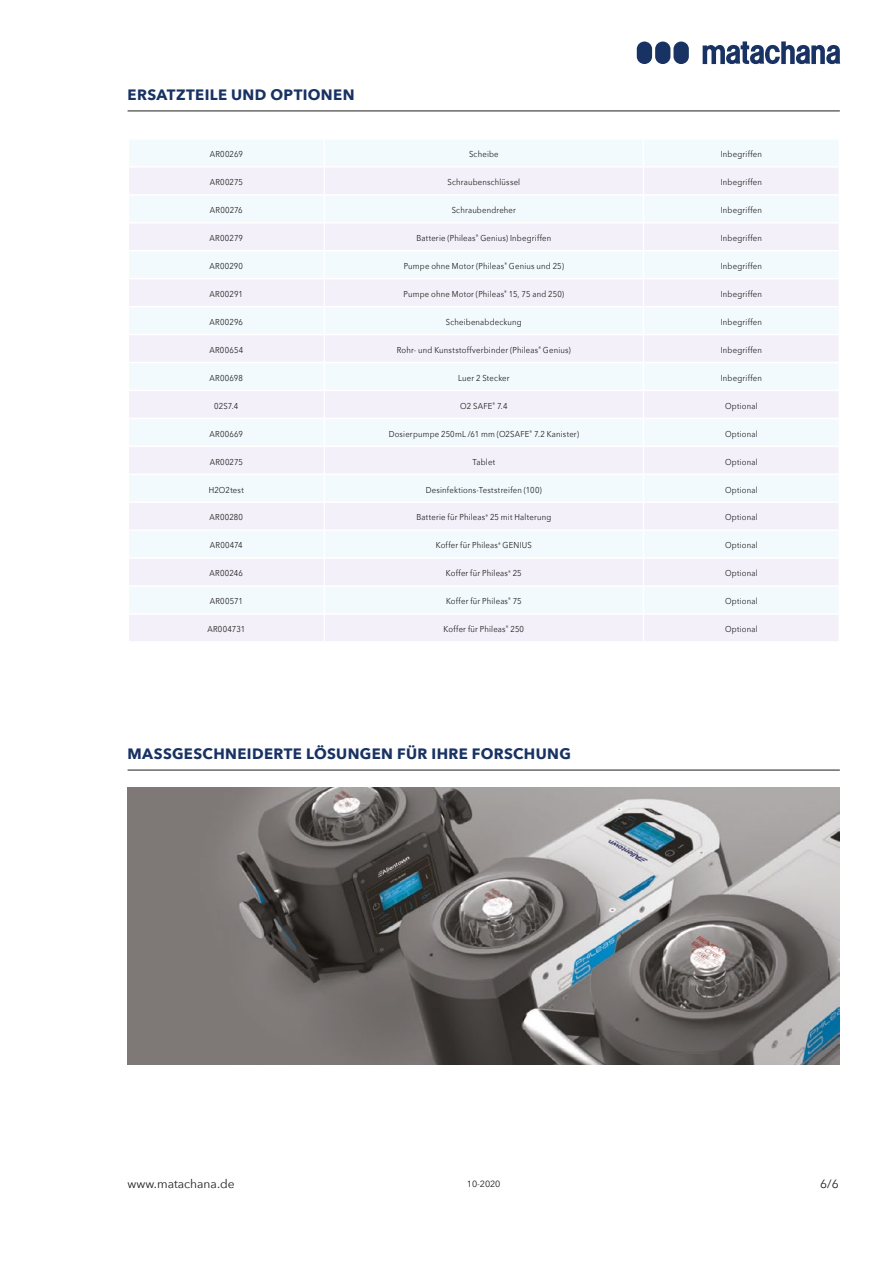
<style>
.page{position:relative;width:893px;height:1263px;background:#fff}
.page>*{position:absolute;margin:0;border:0;box-sizing:border-box;transform-origin:0 0}
.t1{font:700 15px "Avenir Next";letter-spacing:.025em;color:#183264}
.t2{font:12px "Avenir Next";color:#1d1d1b}
.t3{font:9px "Avenir Next";letter-spacing:-.01em;color:#1d1d1b}
.t4{font:8.55px "Avenir Next";letter-spacing:.025em;color:#1d1d1b;scale:.9 1}
</style>
<div class="page">
<hr style="left:128px;top:111px;width:712px;height:1px;background:#1d1d1b">
<div style="left:129px;top:140px;width:709px;height:26px;background:#f3fafe"></div>
<svg style="left:129px;top:168px;width:709px;height:473px;fill:#f3f0f9"></svg>
<hr style="left:128px;top:194px;width:196px;height:2px;background:#fff">
<hr style="left:324px;top:194px;width:319px;height:2px;background:#fff">
<hr style="left:643px;top:194px;width:197px;height:2px;background:#fff">
<hr style="left:128px;top:222px;width:196px;height:2px;background:#fff">
<hr style="left:324px;top:222px;width:319px;height:2px;background:#fff">
<hr style="left:643px;top:222px;width:197px;height:2px;background:#fff">
<hr style="left:128px;top:250px;width:196px;height:1px;background:#fff">
<hr style="left:324px;top:250px;width:319px;height:1px;background:#fff">
<hr style="left:643px;top:250px;width:197px;height:1px;background:#fff">
<hr style="left:128px;top:278px;width:196px;height:1px;background:#fff">
<hr style="left:324px;top:278px;width:319px;height:1px;background:#fff">
<hr style="left:643px;top:278px;width:197px;height:1px;background:#fff">
<hr style="left:128px;top:306px;width:196px;height:1px;background:#fff">
<hr style="left:324px;top:306px;width:319px;height:1px;background:#fff">
<hr style="left:643px;top:306px;width:197px;height:1px;background:#fff">
<hr style="left:128px;top:334px;width:196px;height:1px;background:#fff">
<hr style="left:324px;top:334px;width:319px;height:1px;background:#fff">
<hr style="left:643px;top:334px;width:197px;height:1px;background:#fff">
<hr style="left:128px;top:362px;width:196px;height:1px;background:#fff">
<hr style="left:324px;top:362px;width:319px;height:1px;background:#fff">
<hr style="left:643px;top:362px;width:197px;height:1px;background:#fff">
<hr style="left:128px;top:390px;width:196px;height:1px;background:#fff">
<hr style="left:324px;top:390px;width:319px;height:1px;background:#fff">
<hr style="left:643px;top:390px;width:197px;height:1px;background:#fff">
<hr style="left:128px;top:418px;width:196px;height:1px;background:#fff">
<hr style="left:324px;top:418px;width:319px;height:1px;background:#fff">
<hr style="left:643px;top:418px;width:197px;height:1px;background:#fff">
<hr style="left:128px;top:446px;width:196px;height:1px;background:#fff">
<hr style="left:324px;top:446px;width:319px;height:1px;background:#fff">
<hr style="left:643px;top:446px;width:197px;height:1px;background:#fff">
<hr style="left:128px;top:473px;width:196px;height:2px;background:#fff">
<hr style="left:324px;top:473px;width:319px;height:2px;background:#fff">
<hr style="left:643px;top:473px;width:197px;height:2px;background:#fff">
<hr style="left:128px;top:501px;width:196px;height:2px;background:#fff">
<hr style="left:324px;top:501px;width:319px;height:2px;background:#fff">
<hr style="left:643px;top:501px;width:197px;height:2px;background:#fff">
<hr style="left:128px;top:529px;width:196px;height:2px;background:#fff">
<hr style="left:324px;top:529px;width:319px;height:2px;background:#fff">
<hr style="left:643px;top:529px;width:197px;height:2px;background:#fff">
<hr style="left:128px;top:557px;width:196px;height:2px;background:#fff">
<hr style="left:324px;top:557px;width:319px;height:2px;background:#fff">
<hr style="left:643px;top:557px;width:197px;height:2px;background:#fff">
<hr style="left:128px;top:585px;width:196px;height:2px;background:#fff">
<hr style="left:324px;top:585px;width:319px;height:2px;background:#fff">
<hr style="left:643px;top:585px;width:197px;height:2px;background:#fff">
<hr style="left:128px;top:613px;width:196px;height:2px;background:#fff">
<hr style="left:324px;top:613px;width:319px;height:2px;background:#fff">
<svg style="left:324px;top:140px;width:1px;height:501px"></svg>
<hr style="left:643px;top:613px;width:197px;height:2px;background:#fff">
<svg style="left:643px;top:140px;width:1px;height:501px"></svg>
<hr style="left:128px;top:770px;width:712px;height:1px;background:#1d1d1b">
<img style="left:128px;top:788px;width:712px;height:276px">
<div style="left:673px;top:42px;width:16px;height:22px;background:#183264;border-radius:8px"></div>
<div style="left:655px;top:42px;width:15px;height:22px;background:#183264;border-radius:8px"></div>
<div style="left:637px;top:42px;width:15px;height:22px;background:#183264;border-radius:8px"></div>
<svg style="left:703px;top:41px;width:137px;height:23px"></svg>
<h1 class="t1" style="left:128px;top:82px;width:228px">ERSATZTEILE UND OPTIONEN</h1>
<p class="t4" style="left:210px;top:147px;width:38px">AR00269</p>
<p class="t4" style="left:469px;top:147px;width:34px">Scheibe</p>
<p class="t4" style="left:721px;top:147px;width:47px">Inbegriffen</p>
<p class="t4" style="left:210px;top:175px;width:38px">AR00275</p>
<p class="t4" style="left:447px;top:175px;width:82px">Schraubenschlüssel</p>
<p class="t4" style="left:721px;top:175px;width:47px">Inbegriffen</p>
<p class="t4" style="left:210px;top:203px;width:38px">AR00276</p>
<p class="t4" style="left:452px;top:203px;width:73px">Schraubendreher</p>
<p class="t4" style="left:721px;top:203px;width:47px">Inbegriffen</p>
<p class="t4" style="left:210px;top:231px;width:39px">AR00279</p>
<p class="t4" style="left:416px;top:231px;width:152px">Batterie (Phileas<sup>®</sup> Genius) Inbegriffen</p>
<p class="t4" style="left:721px;top:231px;width:47px">Inbegriffen</p>
<p class="t4" style="left:209px;top:259px;width:39px">AR00290</p>
<p class="t4" style="left:404px;top:259px;width:180px">Pumpe ohne Motor (Phileas<sup>®</sup> Genius und 25)</p>
<p class="t4" style="left:721px;top:259px;width:47px">Inbegriffen</p>
<p class="t4" style="left:210px;top:287px;width:39px">AR00291</p>
<p class="t4" style="left:404px;top:287px;width:180px">Pumpe ohne Motor (Phileas<sup>®</sup> 15, 75 and 250)</p>
<p class="t4" style="left:721px;top:287px;width:47px">Inbegriffen</p>
<p class="t4" style="left:210px;top:315px;width:39px">AR00296</p>
<p class="t4" style="left:446px;top:315px;width:86px">Scheibenabdeckung</p>
<p class="t4" style="left:721px;top:315px;width:47px">Inbegriffen</p>
<p class="t4" style="left:209px;top:343px;width:39px">AR00654</p>
<p class="t4" style="left:397px;top:343px;width:195px">Rohr- und Kunststoffverbinder (Phileas<sup>®</sup> Genius)</p>
<p class="t4" style="left:721px;top:343px;width:47px">Inbegriffen</p>
<p class="t4" style="left:210px;top:371px;width:39px">AR00698</p>
<p class="t4" style="left:458px;top:371px;width:59px">Luer 2 Stecker</p>
<p class="t4" style="left:721px;top:371px;width:47px">Inbegriffen</p>
<p class="t4" style="left:214px;top:398px;width:28px">02S7.4</p>
<p class="t4" style="left:460px;top:398px;width:54px">O2 SAFE<sup>®</sup> 7.4</p>
<p class="t4" style="left:725px;top:398px;width:38px">Optional</p>
<p class="t4" style="left:210px;top:426px;width:39px">AR00669</p>
<p class="t4" style="left:389px;top:426px;width:213px">Dosierpumpe 250mL /61 mm (O2SAFE<sup>®</sup> 7.2 Kanister)</p>
<p class="t4" style="left:725px;top:426px;width:38px">Optional</p>
<p class="t4" style="left:210px;top:454px;width:38px">AR00275</p>
<p class="t4" style="left:473px;top:454px;width:27px">Tablet</p>
<p class="t4" style="left:725px;top:454px;width:38px">Optional</p>
<p class="t4" style="left:209px;top:482px;width:41px">H2O2test</p>
<p class="t4" style="left:426px;top:482px;width:130px">Desinfektions-Teststreifen (100)</p>
<p class="t4" style="left:725px;top:482px;width:38px">Optional</p>
<p class="t4" style="left:210px;top:510px;width:39px">AR00280</p>
<p class="t4" style="left:416px;top:510px;width:151px">Batterie für Phileas<sup>®</sup> 25 mit Halterung</p>
<p class="t4" style="left:725px;top:510px;width:38px">Optional</p>
<p class="t4" style="left:210px;top:538px;width:38px">AR00474</p>
<p class="t4" style="left:436px;top:538px;width:108px">Koffer für Phileas<sup>®</sup> GENIUS</p>
<p class="t4" style="left:725px;top:538px;width:38px">Optional</p>
<p class="t4" style="left:210px;top:566px;width:39px">AR00246</p>
<p class="t4" style="left:446px;top:566px;width:86px">Koffer für Phileas<sup>®</sup> 25</p>
<p class="t4" style="left:725px;top:566px;width:38px">Optional</p>
<p class="t4" style="left:210px;top:594px;width:38px">AR00571</p>
<p class="t4" style="left:446px;top:594px;width:86px">Koffer für Phileas<sup>®</sup> 75</p>
<p class="t4" style="left:725px;top:594px;width:38px">Optional</p>
<p class="t4" style="left:207px;top:622px;width:43px">AR004731</p>
<p class="t4" style="left:444px;top:622px;width:91px">Koffer für Phileas<sup>®</sup> 250</p>
<p class="t4" style="left:725px;top:622px;width:38px">Optional</p>
<h1 class="t1" style="left:128px;top:741px;width:445px">MASSGESCHNEIDERTE LÖSUNGEN FÜR IHRE FORSCHUNG</h1>
<h2 class="t2" style="left:128px;top:1174px;width:109px">www.matachana.de</h2>
<h2 class="t2" style="left:820px;top:1174px;width:20px">6/6</h2>
<p class="t3" style="left:467px;top:1176px;width:35px">10-2020</p>
</div>
